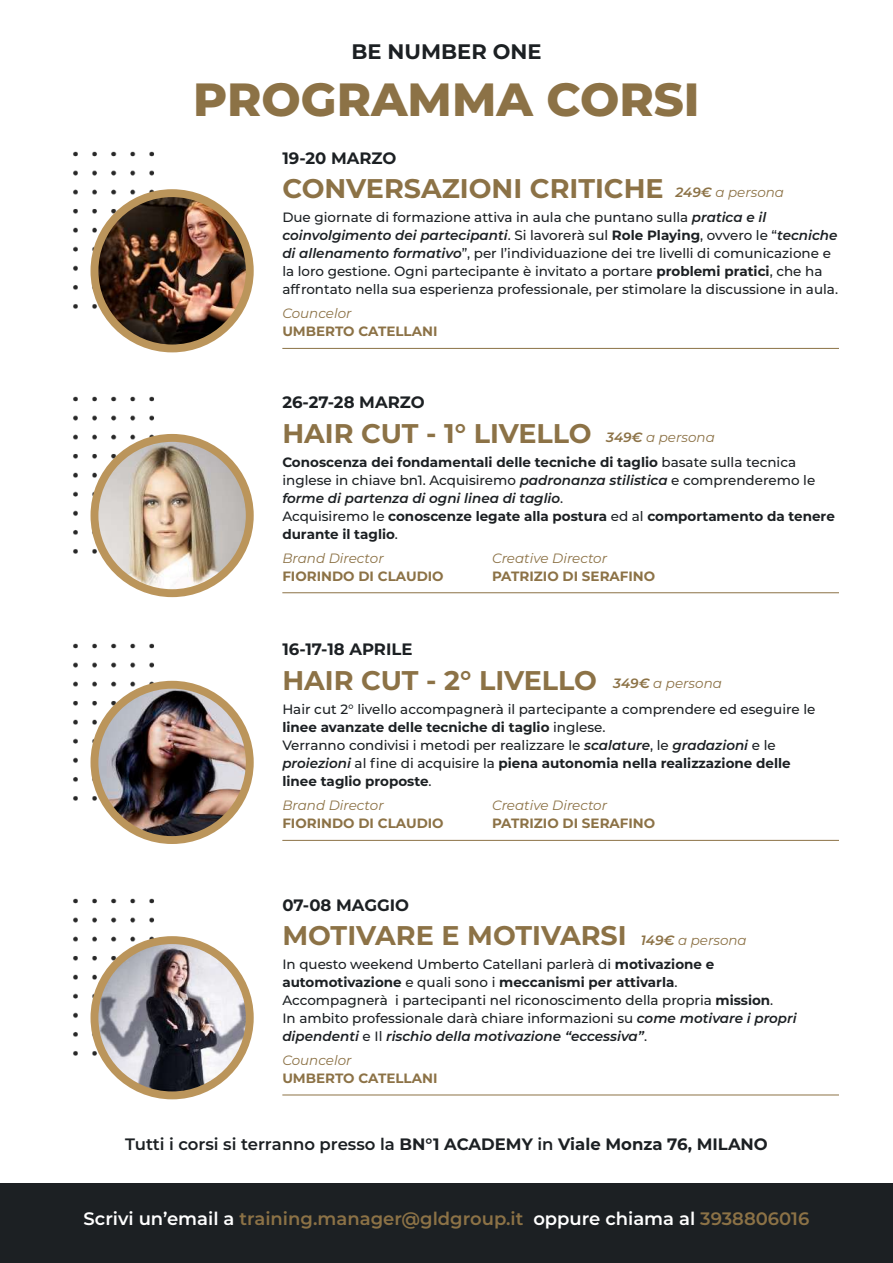
<style>
.page{position:relative;width:893px;height:1263px;background:#fff}
.page>*{position:absolute;margin:0;border:0;box-sizing:border-box;transform-origin:0 0}
.t1{font:800 46.5px "Montserrat";color:#8c7246}
.t2{font:700 27px "Montserrat";color:#8c7246}
.t3{font:700 21px "Montserrat";color:#1c2023}
.t4{font:600 18px "Montserrat";color:#8c7246}
.t5{font:600 16.5px "Montserrat";color:#1c2023}
.t6{font:700 16.5px "Montserrat";color:#1c2023}
.t7{font:500 13.5px/18px "Montserrat";color:#1c2023}
.t8{font:700 13.5px/18px "Montserrat";color:#1c2023}
.t9{font:italic 13.5px "Montserrat";color:#8c7246}
.t10{font:700 13.5px "Montserrat";color:#8c7246}
.s1{font-weight:600}
.s2{font-weight:600;font-style:italic}
.s3{font-weight:700}
.s4{font-weight:500}
.s5{color:#fff}
</style>
<div class="page">
<img style="left:73px;top:151px;width:90px;height:174px">
<img style="left:95px;top:194px;width:154px;height:154px;border-radius:77px">
<div style="left:91px;top:189px;width:163px;height:163px;border:8px solid #bb955b;border-radius:50%"></div>
<img style="left:73px;top:396px;width:90px;height:173px">
<img style="left:95px;top:439px;width:154px;height:153px;border-radius:77px">
<div style="left:91px;top:434px;width:163px;height:163px;border:8px solid #bb955b;border-radius:50%"></div>
<img style="left:73px;top:643px;width:99px;height:173px">
<img style="left:95px;top:685px;width:154px;height:154px;border-radius:77px">
<div style="left:91px;top:681px;width:163px;height:163px;border:8px solid #bb955b;border-radius:50%"></div>
<img style="left:73px;top:898px;width:90px;height:174px">
<img style="left:94px;top:940px;width:156px;height:155px;border-radius:78px">
<div style="left:91px;top:936px;width:163px;height:163px;border:8px solid #bb955b;border-radius:50%"></div>
<div style="left:0;top:1183px;width:893px;height:80px;background:#1c2023"></div>
<hr style="left:282px;top:348px;width:557px;height:1px;background:#8c7246">
<hr style="left:282px;top:592px;width:557px;height:1px;background:#8c7246">
<hr style="left:282px;top:840px;width:557px;height:1px;background:#8c7246">
<hr style="left:282px;top:1094px;width:557px;height:1px;background:#8c7246">
<h3 class="t3" style="left:351px;top:37px;width:191px">BE NUMBER ONE</h3>
<h1 class="t1" style="left:193px;top:65px;width:508px">PROGRAMMA CORSI</h1>
<p class="t6" style="left:282px;top:146px;width:116px">19-20 MARZO</p>
<h2 class="t2" style="left:282px;top:169px;width:383px">CONVERSAZIONI CRITICHE</h2>
<p class="t9" style="left:676px;top:183px;width:110px"><span class="s1">249€</span> a persona</p>
<p class="t7" style="left:282px;top:208px;width:557px">Due giornate di formazione attiva in aula che puntano sulla <span class="s2">pratica e il coinvolgimento dei partecipanti</span>. Si lavorerà sul <span class="s3">Role Playing</span>, ovvero le “<span class="s2">tecniche di allenamento formativo</span>”, per l’individuazione dei tre livelli di comunicazione e la loro gestione. Ogni partecipante è invitato a portare <span class="s3">problemi pratici</span>, che ha affrontato nella sua esperienza professionale, per stimolare la discussione in aula.</p>
<p class="t9" style="left:282px;top:304px;width:71px">Councelor</p>
<p class="t10" style="left:282px;top:322px;width:157px">UMBERTO CATELLANI</p>
<p class="t6" style="left:282px;top:391px;width:144px">26-27-28 MARZO</p>
<h2 class="t2" style="left:282px;top:414px;width:311px">HAIR CUT - 1° LIVELLO</h2>
<p class="t9" style="left:606px;top:428px;width:110px"><span class="s1">349€</span> a persona</p>
<p class="t8" style="left:282px;top:452px;width:554px">Conoscenza dei fondamentali delle tecniche di taglio <span class="s4">basate sulla tecnica inglese in chiave bn1. Acquisiremo</span> <span class="s2">padronanza stilistica</span> <span class="s4">e comprenderemo le </span><span class="s2">forme di partenza di ogni linea di taglio</span><span class="s4">.<br>Acquisiremo le</span> conoscenze legate alla postura <span class="s4">ed al</span> comportamento da tenere durante il taglio<span class="s4">.</span></p>
<p class="t9" style="left:282px;top:549px;width:103px">Brand Director</p>
<p class="t10" style="left:282px;top:567px;width:163px">FIORINDO DI CLAUDIO</p>
<p class="t9" style="left:492px;top:549px;width:117px">Creative Director</p>
<p class="t10" style="left:492px;top:567px;width:165px">PATRIZIO DI SERAFINO</p>
<p class="t6" style="left:282px;top:638px;width:132px">16-17-18 APRILE</p>
<h2 class="t2" style="left:282px;top:661px;width:316px">HAIR CUT - 2° LIVELLO</h2>
<p class="t9" style="left:613px;top:674px;width:110px"><span class="s1">349€</span> a persona</p>
<p class="t7" style="left:282px;top:699px;width:535px">Hair cut 2° livello accompagnerà il partecipante a comprendere ed eseguire le <span class="s3">linee avanzate delle tecniche di taglio</span> inglese.<br>Verranno condivisi i metodi per realizzare le <span class="s2">scalature</span>, le <span class="s2">gradazioni</span> e le <span class="s2">proiezioni</span> al fine di acquisire la <span class="s3">piena autonomia nella realizzazione delle linee taglio proposte</span>.</p>
<p class="t9" style="left:282px;top:796px;width:103px">Brand Director</p>
<p class="t10" style="left:282px;top:813px;width:163px">FIORINDO DI CLAUDIO</p>
<p class="t9" style="left:492px;top:796px;width:117px">Creative Director</p>
<p class="t10" style="left:492px;top:813px;width:165px">PATRIZIO DI SERAFINO</p>
<p class="t6" style="left:282px;top:893px;width:128px">07-08 MAGGIO</p>
<h2 class="t2" style="left:282px;top:916px;width:346px">MOTIVARE E MOTIVARSI</h2>
<p class="t9" style="left:641px;top:931px;width:107px"><span class="s1">149€</span> a persona</p>
<p class="t7" style="left:282px;top:955px;width:516px">In questo weekend Umberto Catellani parlerà di <span class="s3">motivazione e automotivazione</span> e quali sono i <span class="s3">meccanismi per attivarla</span>.<br>Accompagnerà i partecipanti nel riconoscimento della propria <span class="s3">mission</span>.<br>In ambito professionale darà chiare informazioni su <span class="s2">come motivare i propri dipendenti</span> e Il <span class="s2">rischio della motivazione “eccessiva”</span>.</p>
<p class="t9" style="left:282px;top:1051px;width:71px">Councelor</p>
<p class="t10" style="left:282px;top:1069px;width:157px">UMBERTO CATELLANI</p>
<p class="t5" style="left:125px;top:1132px;width:644px">Tutti i corsi si terranno presso la <span class="s3">BN°1 ACADEMY</span> in <span class="s3">Viale Monza 76, MILANO</span></p>
<h3 class="t4" style="left:84px;top:1206px;width:727px"><span class="s5">Scrivi un’email a</span> training.manager@gldgroup.it <span class="s5">oppure chiama al</span> 3938806016</h3>
</div>
